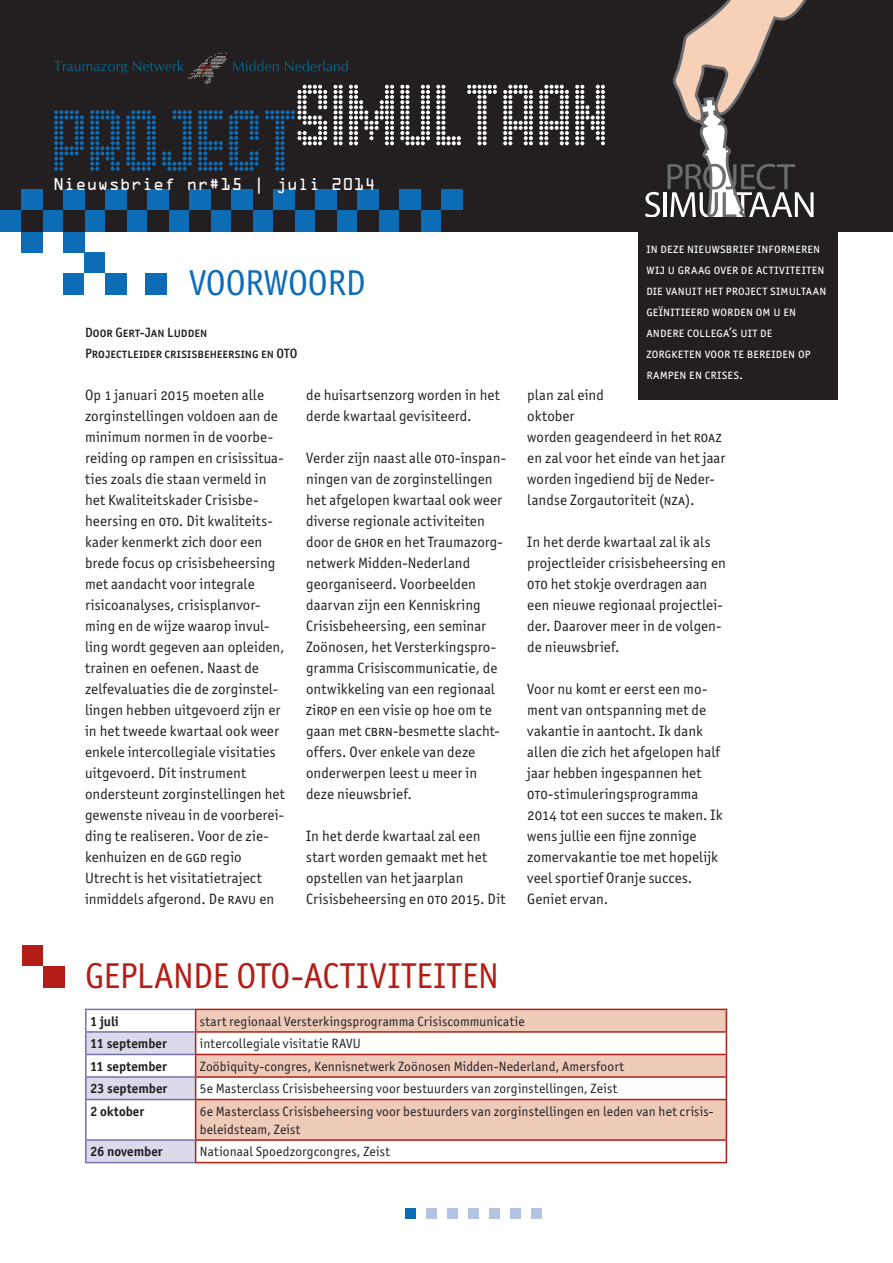
<style>
.page{position:relative;width:893px;height:1263px;background:#fff}
.page>*{position:absolute;margin:0;border:0;box-sizing:border-box;transform-origin:0 0}
.t1{font:36px "Officina Sans ITC Std";color:#b41d15}
.t2{font:36px "Officina Sans ITC Std";color:#0d6cb6}
.t3{font:15.45px "OCRA Std";color:#fff}
.t4{font:15px/21px "Officina Sans ITC Std";color:#231f20}
.t5{font:13.5px/18px "Officina Sans ITC Std";letter-spacing:.005em;color:#231f20}
.t6{font:13.5px/21px "Officina Sans ITC Std";letter-spacing:.015em;color:#fff}
.t7{font:700 13.5px "Officina Sans ITC Std";letter-spacing:.005em;color:#231f20}
.t8{font:13.5px/21px "Officina San ITC Medium SC";letter-spacing:.005em;color:#231f20}
</style>
<div class="page">
<div style="left:0;top:211px;width:893px;height:21px;background:#231f20"></div>
<div style="left:0;top:0;width:893px;height:211px;background:#231f20"></div>
<div style="left:0;top:211px;width:21px;height:21px;background:#0d6cb6"></div>
<div style="left:42px;top:211px;width:21px;height:21px;background:#0d6cb6"></div>
<div style="left:84px;top:211px;width:21px;height:21px;background:#0d6cb6"></div>
<div style="left:126px;top:211px;width:21px;height:21px;background:#0d6cb6"></div>
<div style="left:168px;top:211px;width:21px;height:21px;background:#0d6cb6"></div>
<div style="left:210px;top:211px;width:21px;height:21px;background:#0d6cb6"></div>
<div style="left:252px;top:211px;width:21px;height:21px;background:#0d6cb6"></div>
<div style="left:294px;top:211px;width:21px;height:21px;background:#0d6cb6"></div>
<div style="left:336px;top:211px;width:21px;height:21px;background:#0d6cb6"></div>
<div style="left:378px;top:211px;width:21px;height:21px;background:#0d6cb6"></div>
<div style="left:420px;top:211px;width:21px;height:21px;background:#0d6cb6"></div>
<div style="left:21px;top:190px;width:21px;height:21px;background:#0d6cb6"></div>
<div style="left:63px;top:190px;width:21px;height:21px;background:#0d6cb6"></div>
<div style="left:105px;top:190px;width:21px;height:21px;background:#0d6cb6"></div>
<div style="left:147px;top:190px;width:21px;height:21px;background:#0d6cb6"></div>
<div style="left:189px;top:190px;width:21px;height:21px;background:#0d6cb6"></div>
<div style="left:231px;top:190px;width:21px;height:21px;background:#0d6cb6"></div>
<div style="left:273px;top:190px;width:21px;height:21px;background:#0d6cb6"></div>
<div style="left:315px;top:190px;width:21px;height:21px;background:#0d6cb6"></div>
<div style="left:357px;top:190px;width:21px;height:21px;background:#0d6cb6"></div>
<div style="left:399px;top:190px;width:21px;height:21px;background:#0d6cb6"></div>
<div style="left:441px;top:190px;width:21px;height:21px;background:#0d6cb6"></div>
<div style="left:21px;top:232px;width:21px;height:21px;background:#0d6cb6"></div>
<div style="left:63px;top:232px;width:21px;height:21px;background:#0d6cb6"></div>
<div style="left:63px;top:274px;width:21px;height:21px;background:#0d6cb6"></div>
<div style="left:146px;top:274px;width:21px;height:21px;background:#0d6cb6"></div>
<div style="left:84px;top:253px;width:21px;height:21px;background:#0d6cb6"></div>
<div style="left:105px;top:274px;width:21px;height:21px;background:#0d6cb6"></div>
<div style="left:405px;top:1208px;width:11px;height:11px;background:#0d6cb6"></div>
<div style="left:426px;top:1208px;width:10px;height:11px;background:#b5c3e3"></div>
<div style="left:447px;top:1208px;width:11px;height:11px;background:#b5c3e3"></div>
<div style="left:468px;top:1208px;width:10px;height:11px;background:#b5c3e3"></div>
<div style="left:489px;top:1208px;width:10px;height:11px;background:#b5c3e3"></div>
<div style="left:510px;top:1208px;width:10px;height:11px;background:#b5c3e3"></div>
<div style="left:531px;top:1208px;width:10px;height:11px;background:#b5c3e3"></div>
<div style="left:22px;top:946px;width:21px;height:21px;background:#b41d15"></div>
<div style="left:43px;top:967px;width:21px;height:21px;background:#b41d15"></div>
<svg style="left:196px;top:1141px;width:530px;height:21px"></svg>
<svg style="left:196px;top:1010px;width:530px;height:129px;fill:#eecab9"></svg>
<hr style="left:195px;top:1009px;width:532px;height:1px;background:#b41d15">
<hr style="left:195px;top:1031px;width:532px;height:2px;background:#b41d15">
<hr style="left:195px;top:1054px;width:532px;height:1px;background:#b41d15">
<hr style="left:195px;top:1076px;width:532px;height:2px;background:#b41d15">
<svg style="left:726px;top:1010px;width:1px;height:89px"></svg>
<hr style="left:195px;top:1099px;width:532px;height:1px;background:#b41d15">
<hr style="left:726px;top:1100px;width:1px;height:39px;background:#b41d15">
<hr style="left:195px;top:1139px;width:532px;height:2px;background:#b41d15">
<svg style="left:87px;top:1010px;width:109px;height:152px"></svg>
<svg style="left:726px;top:1141px;width:1px;height:21px"></svg>
<hr style="left:195px;top:1162px;width:532px;height:1px;background:#b41d15">
<hr style="left:85px;top:1009px;width:110px;height:1px;background:#7372a8">
<hr style="left:85px;top:1010px;width:2px;height:21px;background:#7372a8">
<hr style="left:85px;top:1031px;width:110px;height:2px;background:#7372a8">
<hr style="left:85px;top:1033px;width:2px;height:21px;background:#7372a8">
<hr style="left:85px;top:1054px;width:110px;height:1px;background:#7372a8">
<hr style="left:85px;top:1055px;width:2px;height:21px;background:#7372a8">
<hr style="left:85px;top:1076px;width:110px;height:2px;background:#7372a8">
<hr style="left:85px;top:1078px;width:2px;height:21px;background:#7372a8">
<hr style="left:85px;top:1099px;width:110px;height:1px;background:#7372a8">
<hr style="left:85px;top:1100px;width:2px;height:39px;background:#7372a8">
<hr style="left:85px;top:1139px;width:110px;height:2px;background:#7372a8">
<hr style="left:85px;top:1141px;width:2px;height:21px;background:#7372a8">
<hr style="left:85px;top:1162px;width:110px;height:1px;background:#7372a8">
<svg style="left:54px;top:53px;width:551px;height:118px"></svg>
<div style="left:638px;top:232px;width:200px;height:168px;background:#231f20"></div>
<svg style="left:645px;top:0;width:169px;height:217px"></svg>
<p class="t3" style="left:53px;top:177px;width:324px">Nieuwsbrief nr#15 | juli 2014</p>
<h1 class="t2" style="left:189px;top:262px;width:178px">Voorwoord</h1>
<p class="t8" style="left:85px;top:321px;width:214px">Door Gert-Jan Ludden<br>Projectleider crisisbeheersing en OTO</p>
<p class="t4" style="left:85px;top:384px;width:201px">Op 1 januari 2015 moeten alle zorginstellingen voldoen aan de minimum normen in de voorbe&shy;reiding op rampen en crisissitua&shy;ties zoals die staan vermeld in het Kwaliteitskader Crisisbe&shy;heersing en oto. Dit kwaliteits&shy;kader kenmerkt zich door een brede focus op crisisbeheersing met aandacht voor integrale risicoanalyses, crisisplanvor&shy;ming en de wijze waarop invul&shy;ling wordt gegeven aan opleiden, trainen en oefenen. Naast de zelfevaluaties die de zorginstel&shy;lingen hebben uitgevoerd zijn er in het tweede kwartaal ook weer enkele intercollegiale visitaties uitgevoerd. Dit instrument ondersteunt zorginstellingen het gewenste niveau in de voorberei&shy;ding te realiseren. Voor de zie&shy;kenhuizen en de ggd regio<br>Utrecht is het visitatietraject inmiddels afgerond. De ravu en</p>
<p class="t4" style="left:306px;top:384px;width:195px">de huisartsenzorg worden in het derde kwartaal gevisiteerd.</p>
<p class="t4" style="left:306px;top:447px;width:201px">Verder zijn naast alle oto-inspan&shy;ningen van de zorginstellingen het afgelopen kwartaal ook weer diverse regionale activiteiten door de ghor en het Traumazorg&shy;netwerk Midden-Nederland georganiseerd. Voorbeelden daarvan zijn een Kenniskring<br>Crisisbeheersing, een seminar<br>Zoönosen, het Versterkingspro&shy;gramma Crisiscommunicatie, de ontwikkeling van een regionaal zirop en een visie op hoe om te gaan met cbrn-besmette slacht&shy;offers. Over enkele van deze onderwerpen leest u meer in deze nieuwsbrief.</p>
<p class="t4" style="left:306px;top:825px;width:201px">In het derde kwartaal zal een start worden gemaakt met het opstellen van het jaarplan<br>Crisisbeheersing en oto 2015. Dit</p>
<p class="t6" style="left:646px;top:237px;width:182px">In deze nieuwsbrief informeren wij u graag over de activiteiten die vanuit het project simultaan geïnitieerd worden om u en andere collega’s uit de zorgketen voor te bereiden op rampen en crises.</p>
<p class="t4" style="left:527px;top:384px;width:200px">plan zal eind<br>oktober<br>worden geagendeerd in het roaz en zal voor het einde van het jaar worden ingediend bij de Neder&shy;landse Zorgautoriteit (nza).</p>
<p class="t4" style="left:527px;top:531px;width:200px">In het derde kwartaal zal ik als projectleider crisisbeheersing en oto het stokje overdragen aan een nieuwe regionaal projectlei&shy;der. Daarover meer in de volgen&shy;de nieuwsbrief.</p>
<p class="t4" style="left:527px;top:678px;width:197px">Voor nu komt er eerst een mo&shy;ment van ontspanning met de vakantie in aantocht. Ik dank allen die zich het afgelopen half jaar hebben ingespannen het oto-stimuleringsprogramma<br>2014 tot een succes te maken. Ik wens jullie een fijne zonnige zomervakantie toe met hopelijk veel sportief Oranje succes.<br>Geniet ervan.</p>
<h1 class="t1" style="left:85px;top:955px;width:236px">Geplan de OTO-activit</h1>
<h1 class="t1" style="left:416px;top:955px;width:78px">eiten</h1>
<p class="t7" style="left:90px;top:1012px;width:30px">1 juli</p>
<p class="t5" style="left:200px;top:1012px;width:326px">start regionaal Versterkingsprogramma Crisiscommunicatie</p>
<p class="t7" style="left:90px;top:1035px;width:78px">11 september</p>
<p class="t5" style="left:200px;top:1034px;width:163px">intercollegiale visitatie RAVU</p>
<p class="t7" style="left:90px;top:1058px;width:78px">11 september</p>
<p class="t5" style="left:200px;top:1057px;width:426px">Zoöbiquity-congres, Kennisnetwerk Zoönosen Midden-Nederland, Amersfoort</p>
<p class="t7" style="left:90px;top:1080px;width:79px">23 september</p>
<p class="t5" style="left:200px;top:1079px;width:419px">5e Masterclass Crisisbeheersing voor bestuurders van zorginstellingen, Zeist</p>
<p class="t7" style="left:90px;top:1103px;width:56px">2 oktober</p>
<p class="t5" style="left:200px;top:1102px;width:515px">6e Masterclass Crisisbeheersing voor bestuurders van zorginstellingen en leden van het crisis&shy;beleidsteam, Zeist</p>
<p class="t7" style="left:90px;top:1143px;width:74px">26 november</p>
<p class="t5" style="left:200px;top:1142px;width:192px">Nationaal Spoedzorgcongres, Zeist</p>
</div>
